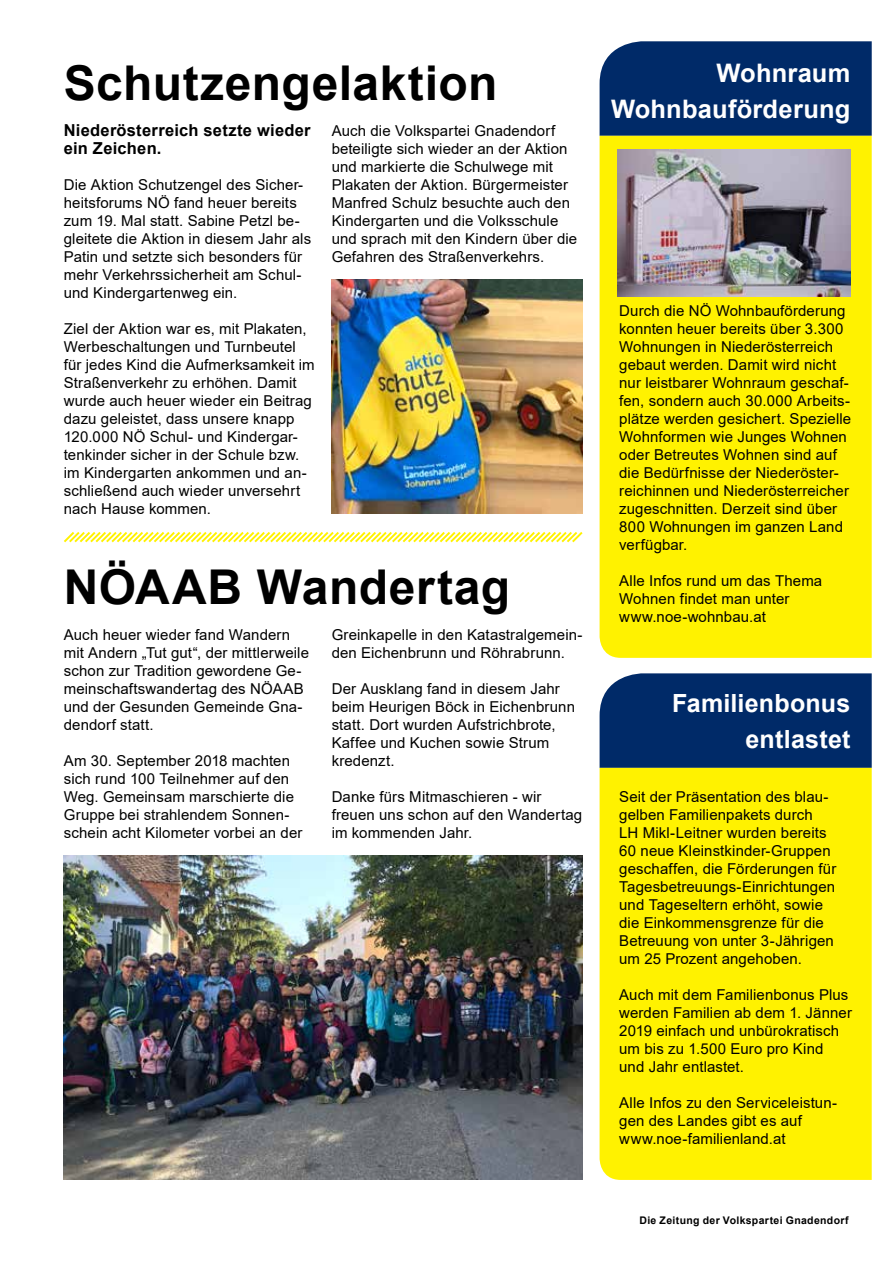
<style>
.page{position:relative;width:893px;height:1263px;background:#fff}
.page>*{position:absolute;margin:0;border:0;box-sizing:border-box;transform-origin:0 0}
.t1{font:700 48px "Arial";letter-spacing:.01em;color:#000}
.t2{font:700 25.5px/36px "Arial";letter-spacing:.005em;color:#fff;text-align:right}
.t3{font:700 25.05px/36px "Arial";letter-spacing:.005em;color:#fff;text-align:right}
.t4{font:700 16.5px/18px "Arial";letter-spacing:.015em;color:#000}
.t5{font:15px/18px "Arial";letter-spacing:.01em;color:#000}
.t6{font:700 10.5px "Arial";letter-spacing:.035em;color:#000}
</style>
<div class="page">
<img style="left:332px;top:280px;width:251px;height:234px">
<div style="left:600px;top:41px;width:272px;height:95px;background:#002a68"></div>
<div style="left:600px;top:136px;width:272px;height:522px;background:#fff200"></div>
<img style="left:618px;top:150px;width:232px;height:147px">
<div style="left:600px;top:673px;width:272px;height:95px;background:#002a68"></div>
<div style="left:600px;top:768px;width:272px;height:412px;background:#fff200"></div>
<svg style="left:64px;top:532px;width:519px;height:11px"></svg>
<img style="left:64px;top:856px;width:519px;height:324px">
<h1 class="t1" style="left:64px;top:49px;width:435px">Schutzengelaktion</h1>
<p class="t4" style="left:64px;top:121px;width:248px">Niederösterreich setzte wieder ein Zeichen.</p>
<p class="t5" style="left:64px;top:175px;width:249px">Die Aktion Schutzengel des Sicher&shy;heitsforums NÖ fand heuer bereits zum 19. Mal statt. Sabine Petzl be&shy;gleitete die Aktion in diesem Jahr als Patin und setzte sich besonders für mehr Verkehrssicherheit am Schul&shy;und Kindergartenweg ein.</p>
<p class="t5" style="left:64px;top:319px;width:252px">Ziel der Aktion war es, mit Plakaten, Werbeschaltungen und Turnbeutel für jedes Kind die Aufmerksamkeit im Straßenverkehr zu erhöhen. Damit wurde auch heuer wieder ein Beitrag dazu geleistet, dass unsere knapp 120.000 NÖ Schul- und Kindergar&shy;tenkinder sicher in der Schule bzw. im Kindergarten ankommen und an&shy;schließend auch wieder unversehrt nach Hause kommen.</p>
<p class="t5" style="left:332px;top:121px;width:247px">Auch die Volkspartei Gnadendorf beteiligte sich wieder an der Aktion und markierte die Schulwege mit Plakaten der Aktion. Bürgermeister Manfred Schulz besuchte auch den Kindergarten und die Volksschule und sprach mit den Kindern über die Gefahren des Straßenverkehrs.</p>
<h1 class="t1" style="left:64px;top:553px;width:448px">NÖAAB Wandertag</h1>
<p class="t5" style="left:64px;top:625px;width:247px">Auch heuer wieder fand Wandern mit Andern „Tut gut“, der mittlerweile schon zur Tradition gewordene Ge&shy;meinschaftswandertag des NÖAAB und der Gesunden Gemeinde Gna&shy;dendorf statt.</p>
<p class="t5" style="left:64px;top:751px;width:240px">Am 30. September 2018 machten sich rund 100 Teilnehmer auf den<br>Weg. Gemeinsam marschierte die<br>Gruppe bei strahlendem Sonnen&shy;schein acht Kilometer vorbei an der</p>
<p class="t5" style="left:332px;top:625px;width:252px">Greinkapelle in den Katastralgemein&shy;den Eichenbrunn und Röhrabrunn.</p>
<p class="t5" style="left:332px;top:679px;width:245px">Der Ausklang fand in diesem Jahr beim Heurigen Böck in Eichenbrunn statt. Dort wurden Aufstrichbrote,<br>Kaffee und Kuchen sowie Strum kredenzt.</p>
<p class="t5" style="left:332px;top:787px;width:252px">Danke fürs Mitmaschieren - wir freuen uns schon auf den Wandertag im kommenden Jahr.</p>
<h2 class="t2" style="left:611px;top:55px;width:241px">Wohnraum<br>Wohnbauförderung</h2>
<p class="t5" style="left:619px;top:301px;width:234px">Durch die NÖ Wohnbauförderung konnten heuer bereits über 3.300<br>Wohnungen in Niederösterreich gebaut werden. Damit wird nicht nur leistbarer Wohnraum geschaf&shy;fen, sondern auch 30.000 Arbeits&shy;plätze werden gesichert. Spezielle<br>Wohnformen wie Junges Wohnen oder Betreutes Wohnen sind auf die Bedürfnisse der Niederöster&shy;reichinnen und Niederösterreicher zugeschnitten. Derzeit sind über<br>800 Wohnungen im ganzen Land verfügbar.</p>
<p class="t5" style="left:619px;top:571px;width:205px">Alle Infos rund um das Thema<br>Wohnen findet man unter www.noe-wohnbau.at</p>
<h3 class="t3" style="left:672px;top:685px;width:180px">Familienbonus entlastet</h3>
<p class="t5" style="left:619px;top:787px;width:219px">Seit der Präsentation des blau&shy;gelben Familienpakets durch<br>LH Mikl-Leitner wurden bereits<br>60 neue Kleinstkinder-Gruppen geschaffen, die Förderungen für<br>Tagesbetreuungs-Einrichtungen und Tageseltern erhöht, sowie die Einkommensgrenze für die<br>Betreuung von unter 3-Jährigen um 25 Prozent angehoben.</p>
<p class="t5" style="left:619px;top:985px;width:234px">Auch mit dem Familienbonus Plus werden Familien ab dem 1. Jänner<br>2019 einfach und unbürokratisch um bis zu 1.500 Euro pro Kind und Jahr entlastet.</p>
<p class="t5" style="left:619px;top:1093px;width:219px">Alle Infos zu den Serviceleistun&shy;gen des Landes gibt es auf www.noe-familienland.at</p>
<p class="t6" style="left:639px;top:1212px;width:211px">Die Zeitung der Volkspartei Gnadendorf</p>
</div>
